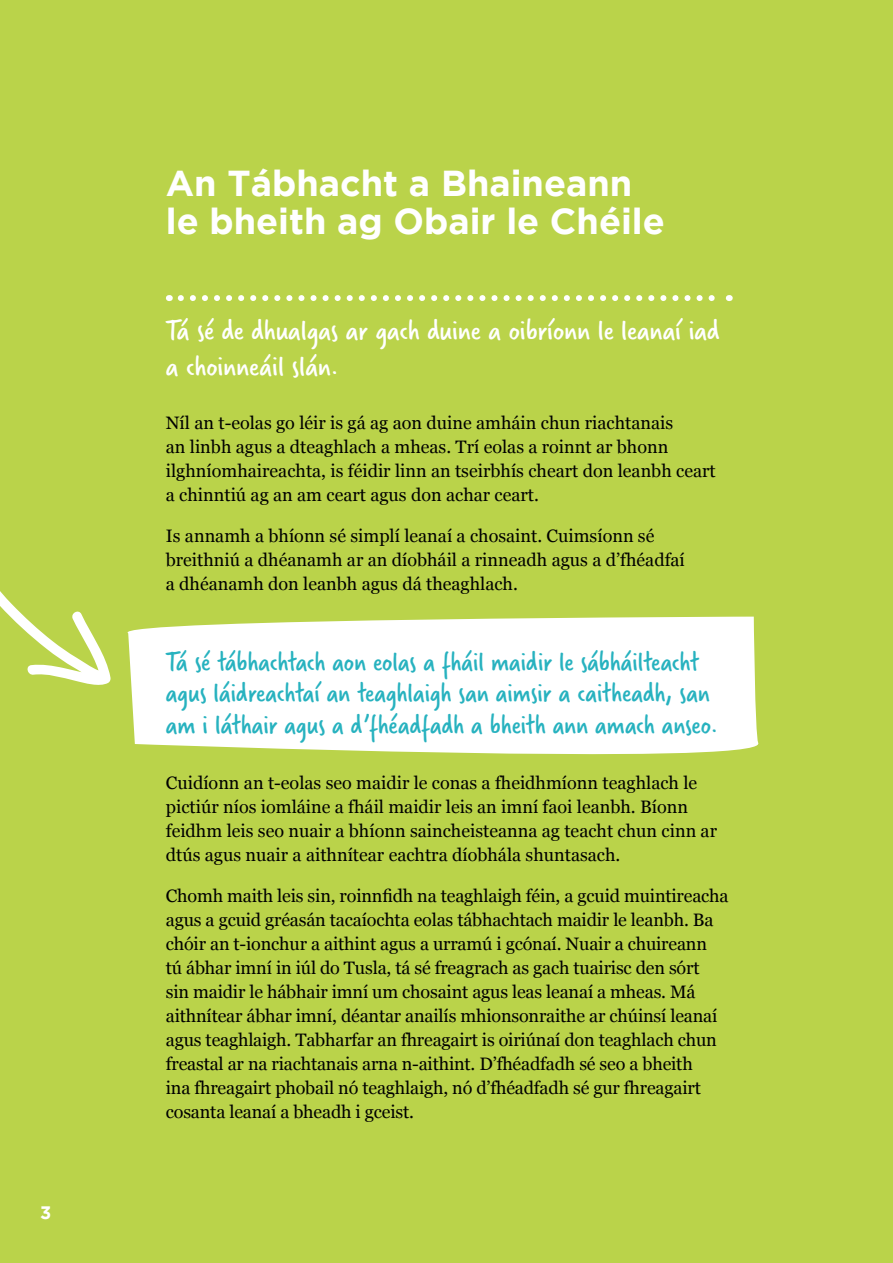
<style>
.page{position:relative;width:893px;height:1263px;background:#bad34a}
.page>*{position:absolute;margin:0;border:0;box-sizing:border-box;transform-origin:0 0}
.t1{font:700 36px/37.5px "Gotham";color:#fff}
.t2{font:30px/36px "Verveine";color:#fff}
.t3{font:28.5px/31.5px "Verveine";color:#27b2bf}
.t4{font:18px/24px "Georgia";letter-spacing:-.01em;color:#000}
.t5{font:700 18px "Gotham";color:#fff}
</style>
<div class="page">
<svg style="left:181px;top:295px;width:534px;height:6px"></svg>
<svg style="left:127px;top:617px;width:632px;height:138px;background:#fafcf2"></svg>
<svg style="left:0;top:591px;width:111px;height:94px"></svg>
<p class="t5" style="left:40px;top:1202px;width:13px">3</p>
<h1 class="t1" style="left:166px;top:164px;width:500px">An Tábhacht a Bhaineann le bheith ag Obair le Chéile</h1>
<h2 class="t2" style="left:166px;top:313px;width:556px">Tá sé de dhualgas ar gach duine a oibríonn le leanaí iad a choinneáil slán.</h2>
<p class="t4" style="left:166px;top:411px;width:551px">Níl an t-eolas go léir is gá ag aon duine amháin chun riachtanais<br>an linbh agus a dteaghlach a mheas. Trí eolas a roinnt ar bhonn ilghníomhaireachta, is féidir linn an tseirbhís cheart don leanbh ceart a chinntiú ag an am ceart agus don achar ceart.</p>
<p class="t4" style="left:166px;top:524px;width:521px">Is annamh a bhíonn sé simplí leanaí a chosaint. Cuimsíonn sé breithniú a dhéanamh ar an díobháil a rinneadh agus a d’fhéadfaí a dhéanamh don leanbh agus dá theaghlach.</p>
<h3 class="t3" style="left:166px;top:646px;width:554px">Tá sé tábhachtach aon eolas a fháil maidir le sábháilteacht agus láidreachtaí an teaghlaigh san aimsir a caitheadh, san am i láthair agus a d’fhéadfadh a bheith ann amach anseo.</h3>
<p class="t4" style="left:166px;top:771px;width:553px">Cuidíonn an t-eolas seo maidir le conas a fheidhmíonn teaghlach le pictiúr níos iomláine a fháil maidir leis an imní faoi leanbh. Bíonn feidhm leis seo nuair a bhíonn saincheisteanna ag teacht chun cinn ar dtús agus nuair a aithnítear eachtra díobhála shuntasach.</p>
<p class="t4" style="left:166px;top:884px;width:564px">Chomh maith leis sin, roinnfidh na teaghlaigh féin, a gcuid muintireacha agus a gcuid gréasán tacaíochta eolas tábhachtach maidir le leanbh. Ba chóir an t-ionchur a aithint agus a urramú i gcónaí. Nuair a chuireann<br>tú ábhar imní in iúl do Tusla, tá sé freagrach as gach tuairisc den sórt<br>sin maidir le hábhair imní um chosaint agus leas leanaí a mheas. Má aithnítear ábhar imní, déantar anailís mhionsonraithe ar chúinsí leanaí agus teaghlaigh. Tabharfar an fhreagairt is oiriúnaí don teaghlach chun freastal ar na riachtanais arna n-aithint. D’fhéadfadh sé seo a bheith<br>ina fhreagairt phobail nó teaghlaigh, nó d’fhéadfadh sé gur fhreagairt cosanta leanaí a bheadh i gceist.</p>
</div>
